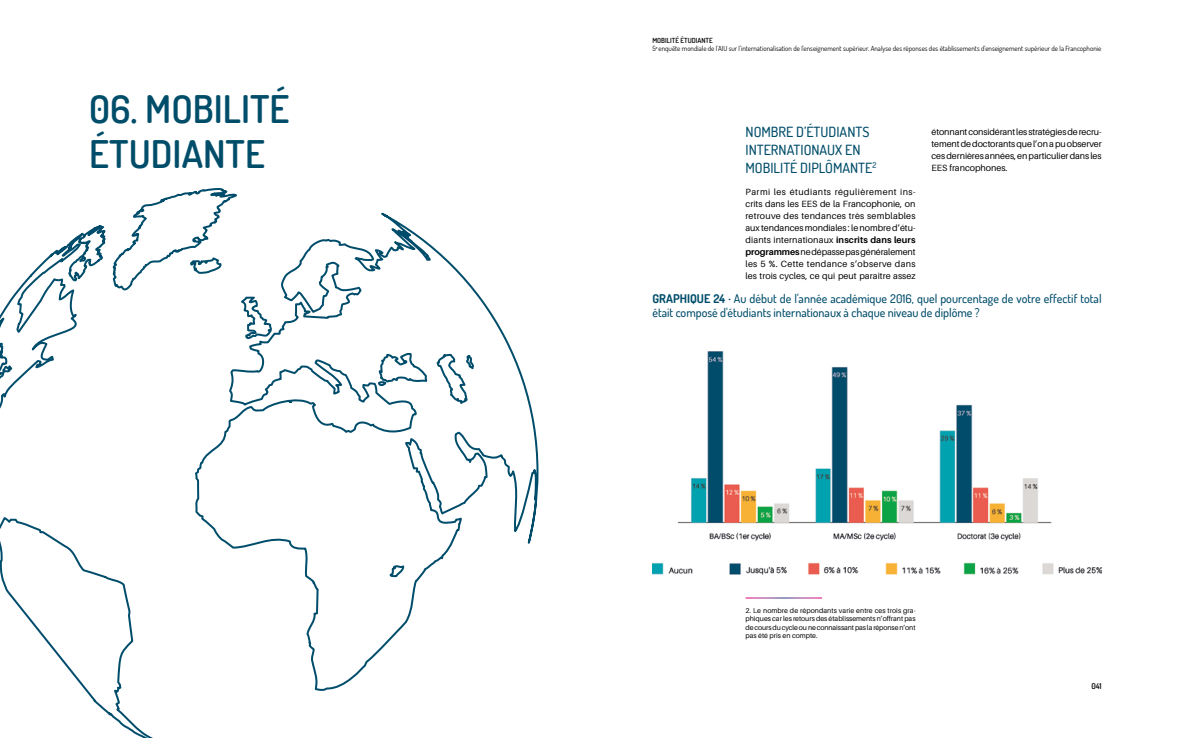
<style>
.page{position:relative;width:1191px;height:738px;background:#fff}
.page>*{position:absolute;margin:0;border:0;box-sizing:border-box;transform-origin:0 0}
.t1{font:600 38px/45.6px "Dosis";color:#004d6a}
.t2{font:500 14px/18px "Dosis";color:#004d6a}
.t3{font:500 12px/14.4px "Dosis";color:#004d6a}
.t4{font:9px/12px "Aileron";color:#000;text-align:justify}
.t5{font:600 8px "Dosis";color:#000}
.t6{font:7px/8.4px "Dosis";color:#000}
.t7{font:7px/8.4px "Aileron";letter-spacing:-.01em;color:#000;text-align:justify}
.s1{font-weight:600}
.s2{font-weight:700}
</style>
<div class="page">
<svg style="left:0;top:188px;width:539px;height:549px"></svg>
<img style="left:652px;top:351px;width:449px;height:222px">
<h1 class="t1" style="left:89px;top:85px;width:202px">06. MOBILITÉ<br>ÉTUDIANTE</h1>
<p class="t6" style="left:652px;top:36px;width:450px"><span class="s1">MOBILITÉ ÉTUDIANTE<br></span>5<sup>e</sup> enquête mondiale de l'AIU sur l'internationalisation de l'enseignement supérieur. Analyse des réponses des établissements d'enseignement supérieur de la Francophonie</p>
<h2 class="t2" style="left:745px;top:122px;width:132px">NOMBRE D’ÉTUDIANTS<br>INTERNATIONAUX EN<br>MOBILITÉ DIPLÔMANTE<sup>2</sup></h2>
<p class="t4" style="left:745px;top:185px;width:172px">Parmi les étudiants régulièrement ins&shy;crits dans les EES de la Francophonie, on retrouve des tendances très semblables aux tendances mondiales : le nombre d’étu&shy;diants internationaux <span class="s2">inscrits dans leurs programmes</span> ne dépasse pas généralement les 5 %. Cette tendance s’observe dans les trois cycles, ce qui peut paraitre assez</p>
<p class="t4" style="left:931px;top:125px;width:172px">étonnant considérant les stratégies de recru&shy;tement de doctorants que l’on a pu observer ces dernières années, en particulier dans les EES francophones.</p>
<h3 class="t3" style="left:652px;top:291px;width:451px"><span class="s2">GRAPHIQUE 24 ·</span> Au début de l'année académique 2016, quel pourcentage de votre effectif total était composé d'étudiants internationaux à chaque niveau de diplôme ?</h3>
<p class="t7" style="left:745px;top:605px;width:172px">2. Le nombre de répondants varie entre ces trois gra&shy;phiques car les retours des établissements n’offrant pas de cours du cycle ou ne connaissant pas la réponse n’ont pas été pris en compte.</p>
<p class="t5" style="left:1091px;top:680px;width:12px">041</p>
</div>
